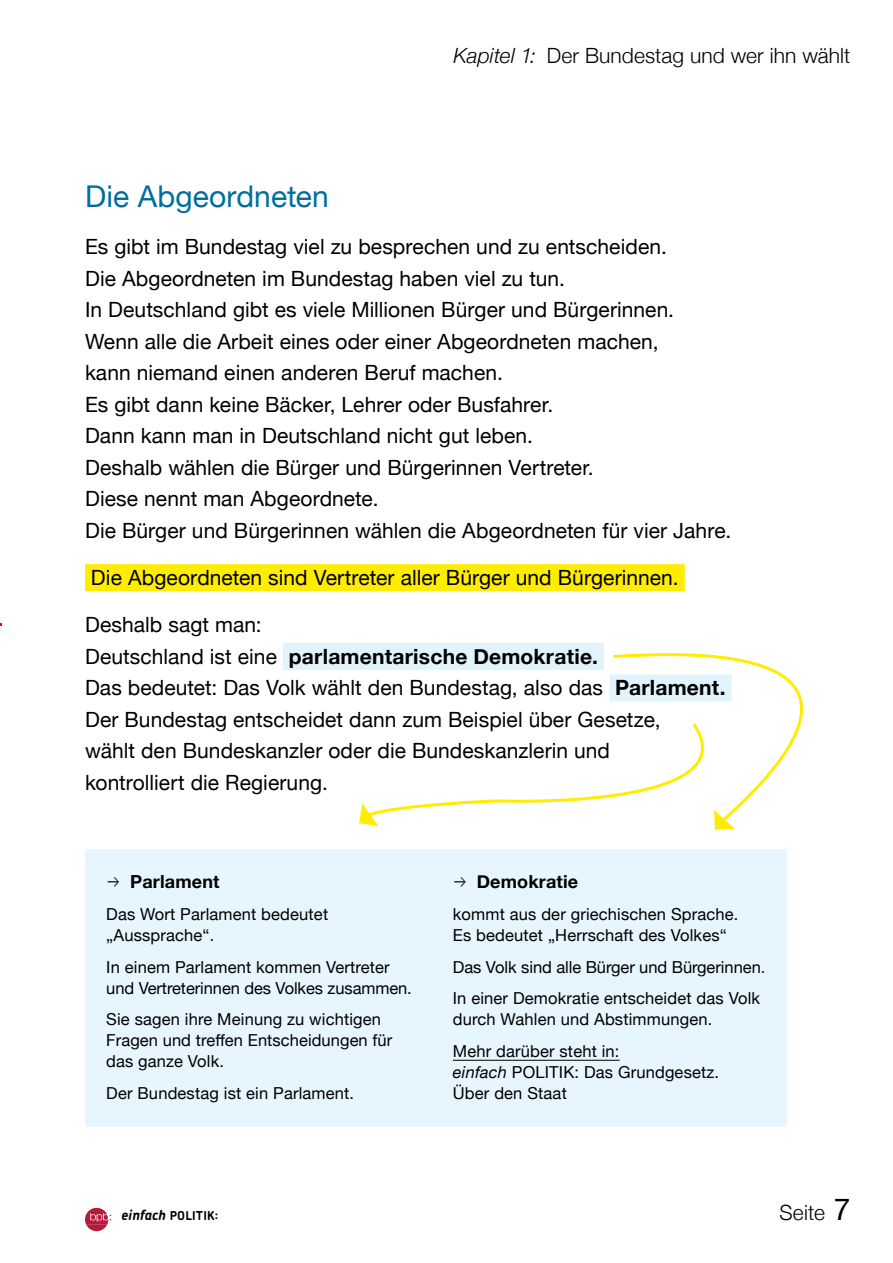
<style>
.page{position:relative;width:893px;height:1263px;background:#fff}
.page>*{position:absolute;margin:0;border:0;box-sizing:border-box;transform-origin:0 0}
.h2_zwischenheadline{font:30px "Helvetica Neue";color:#006e9d}
.p1_fliess{font:21px/31.5px "Helvetica Neue";letter-spacing:.005em;color:#000}
.t1{font:300 21px "Helvetica Neue";letter-spacing:.005em;color:#000}
.h3_blauer_kasten_headline{font:700 18px "Helvetica Neue";letter-spacing:.01em;color:#000}
.p4_blauer_kasten_fliess{font:16.5px/21px "Helvetica Neue";letter-spacing:.01em;color:#000}
.h3_blauer_kasten_headline-2{font:16.5px "Helvetica Neue";letter-spacing:.01em;color:#000}
.t2{font:700 12.3px "Chevin";letter-spacing:.015em;color:#000}
.s1{font-style:italic}
.s2{font-weight:700}
.s3{font-style:italic;font-size:14.1px}
.s4{font-weight:400;font-size:30px}
</style>
<div class="page">
<svg style="left:85px;top:1208px;width:26px;height:23px"></svg>
<div style="left:85px;top:564px;width:600px;height:27px;background:#ffed00"></div>
<div style="left:283px;top:643px;width:321px;height:27px;background:#e1f3fd"></div>
<svg style="left:610px;top:653px;width:193px;height:155px"></svg>
<svg style="left:359px;top:720px;width:380px;height:110px"></svg>
<div style="left:85px;top:850px;width:702px;height:277px;background:#e6f5fe"></div>
<hr style="left:453px;top:1060px;width:167px;height:1px;background:#000">
<p class="t1" style="left:453px;top:38px;width:398px"><span class="s1">Kapitel 1:</span> Der Bundestag und wer ihn wählt</p>
<h2 class="h2_zwischenheadline" style="left:85px;top:175px;width:245px">Die Abgeordneten</h2>
<p class="p1_fliess" style="left:85px;top:232px;width:648px">Es gibt im Bundestag viel zu besprechen und zu entscheiden.<br>Die Abgeordneten im Bundestag haben viel zu tun.<br>In Deutschland gibt es viele Millionen Bürger und Bürgerinnen.<br>Wenn alle die Arbeit eines oder einer Abgeordneten machen,<br>kann niemand einen anderen Beruf machen.<br>Es gibt dann keine Bäcker, Lehrer oder Busfahrer.<br>Dann kann man in Deutschland nicht gut leben.<br>Deshalb wählen die Bürger und Bürgerinnen Vertreter.<br>Diese nennt man Abgeordnete.<br>Die Bürger und Bürgerinnen wählen die Abgeordneten für vier Jahre.</p>
<p class="p1_fliess" style="left:91px;top:563px;width:589px">Die Abgeordneten sind Vertreter aller Bürger und Bürgerinnen.</p>
<p class="p1_fliess" style="left:85px;top:610px;width:642px">Deshalb sagt man:<br>Deutschland ist eine <span class="s2">parlamentarische Demokratie.<br></span>Das bedeutet: Das Volk wählt den Bundestag, also das <span class="s2">Parlament.<br></span>Der Bundestag entscheidet dann zum Beispiel über Gesetze,<br>wählt den Bundeskanzler oder die Bundeskanzlerin und<br>kontrolliert die Regierung.</p>
<h3 class="h3_blauer_kasten_headline" style="left:130px;top:868px;width:91px">Parlament</h3>
<p class="p4_blauer_kasten_fliess" style="left:106px;top:904px;width:223px">Das Wort Parlament bedeutet „Aussprache“.</p>
<p class="p4_blauer_kasten_fliess" style="left:106px;top:957px;width:307px">In einem Parlament kommen Vertreter und Vertreterinnen des Volkes zusammen.</p>
<p class="p4_blauer_kasten_fliess" style="left:106px;top:1009px;width:287px">Sie sagen ihre Meinung zu wichtigen<br>Fragen und treffen Entscheidungen für das ganze Volk.</p>
<h3 class="h3_blauer_kasten_headline-2" style="left:106px;top:1081px;width:249px">Der Bundestag ist ein Parlament.</h3>
<p class="t2" style="left:121px;top:1208px;width:98px"><span class="s3">einfach</span> POLITIK:</p>
<h3 class="h3_blauer_kasten_headline" style="left:477px;top:868px;width:103px">Demokratie</h3>
<p class="p4_blauer_kasten_fliess" style="left:453px;top:904px;width:287px">kommt aus der griechischen Sprache.<br>Es bedeutet „Herrschaft des Volkes“</p>
<p class="p4_blauer_kasten_fliess" style="left:453px;top:957px;width:314px">Das Volk sind alle Bürger und Bürgerinnen.</p>
<p class="p4_blauer_kasten_fliess" style="left:453px;top:988px;width:309px">In einer Demokratie entscheidet das Volk durch Wahlen und Abstimmungen.</p>
<p class="p4_blauer_kasten_fliess" style="left:453px;top:1041px;width:268px">Mehr darüber steht in:<br><span class="s1">einfach</span> POLITIK: Das Grundgesetz.<br>Über den Staat</p>
<p class="t1" style="left:779px;top:1196px;width:73px">Seite <span class="s4">7</span></p>
</div>
